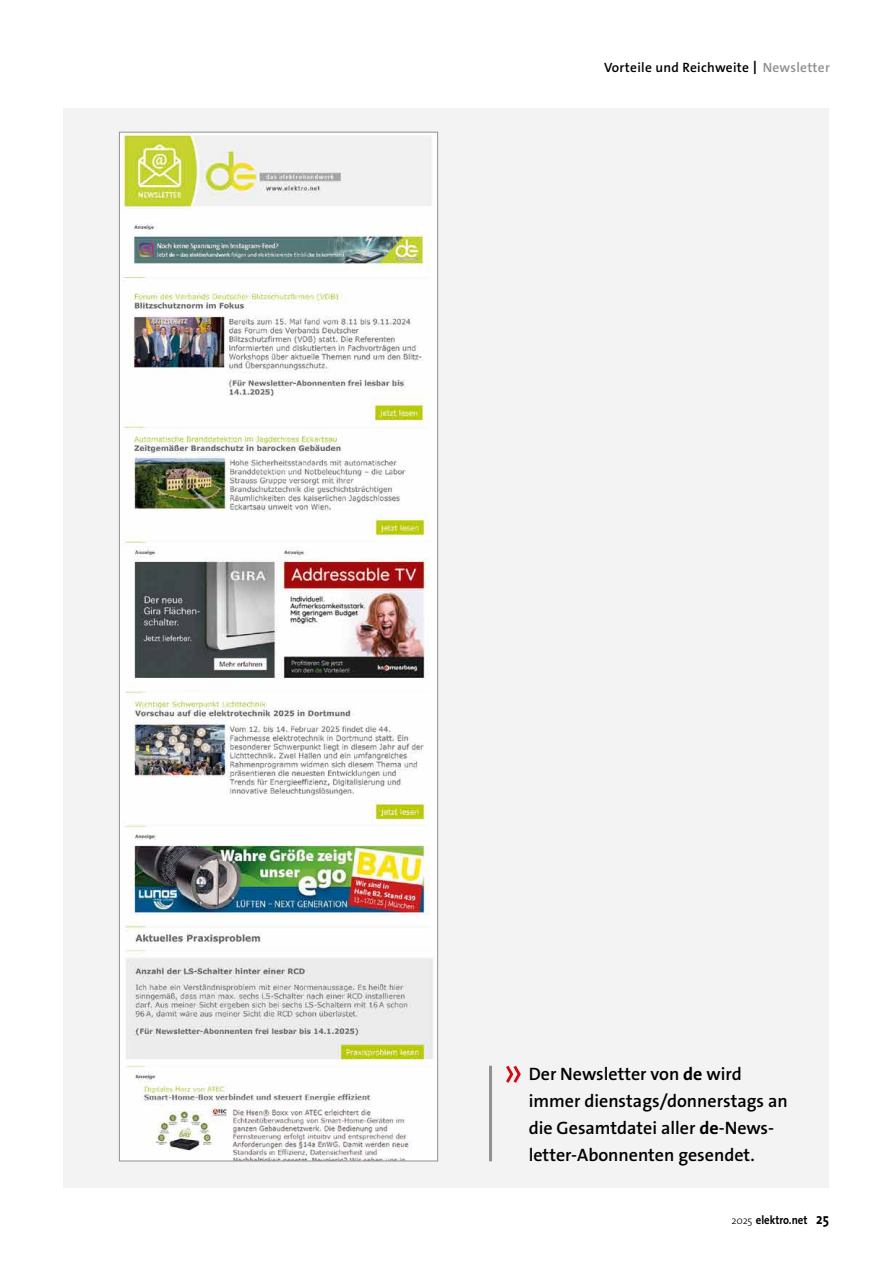
<style>
.page{position:relative;width:893px;height:1263px;background:#fff}
.page>*{position:absolute;margin:0;border:0;box-sizing:border-box;transform-origin:0 0}
.t1{font:600 18px/27px "The Sans Os F";color:#000}
.t2{font:600 13.5px "The Sans Os F";letter-spacing:.02em;color:#000}
.t3{font:700 12px "The Sans Os F";color:#000;scale:.9 1}
.s1{font-weight:300;font-size:19.5px}
.s2{color:#929191}
.s3{font-weight:700}
.s4{font-weight:300;font-size:10.5px}
.s5{font-size:15px}
</style>
<div class="page">
<div style="left:64px;top:108px;width:765px;height:1080px;background:#f4f3f4"></div>
<img style="left:121px;top:134px;width:315px;height:1025px">
<hr style="left:489px;top:1066px;width:3px;height:95px;background:#929191">
<svg style="left:506px;top:1066px;width:15px;height:17px"></svg>
<p class="t2" style="left:604px;top:59px;width:227px">Vorteile und Reichweite <span class="s1">I</span> <span class="s2">Newsletter</span></p>
<p class="t1" style="left:529px;top:1061px;width:261px">Der Newsletter von <span class="s3">de</span> wird immer dienstags/donnerstags an die Gesamtdatei aller <span class="s3">de</span>-News&shy;letter-Abonnenten gesendet.</p>
<p class="t3" style="left:732px;top:1212px;width:110px"><span class="s4">2025</span> elektro.net <span class="s5">25</span></p>
</div>
